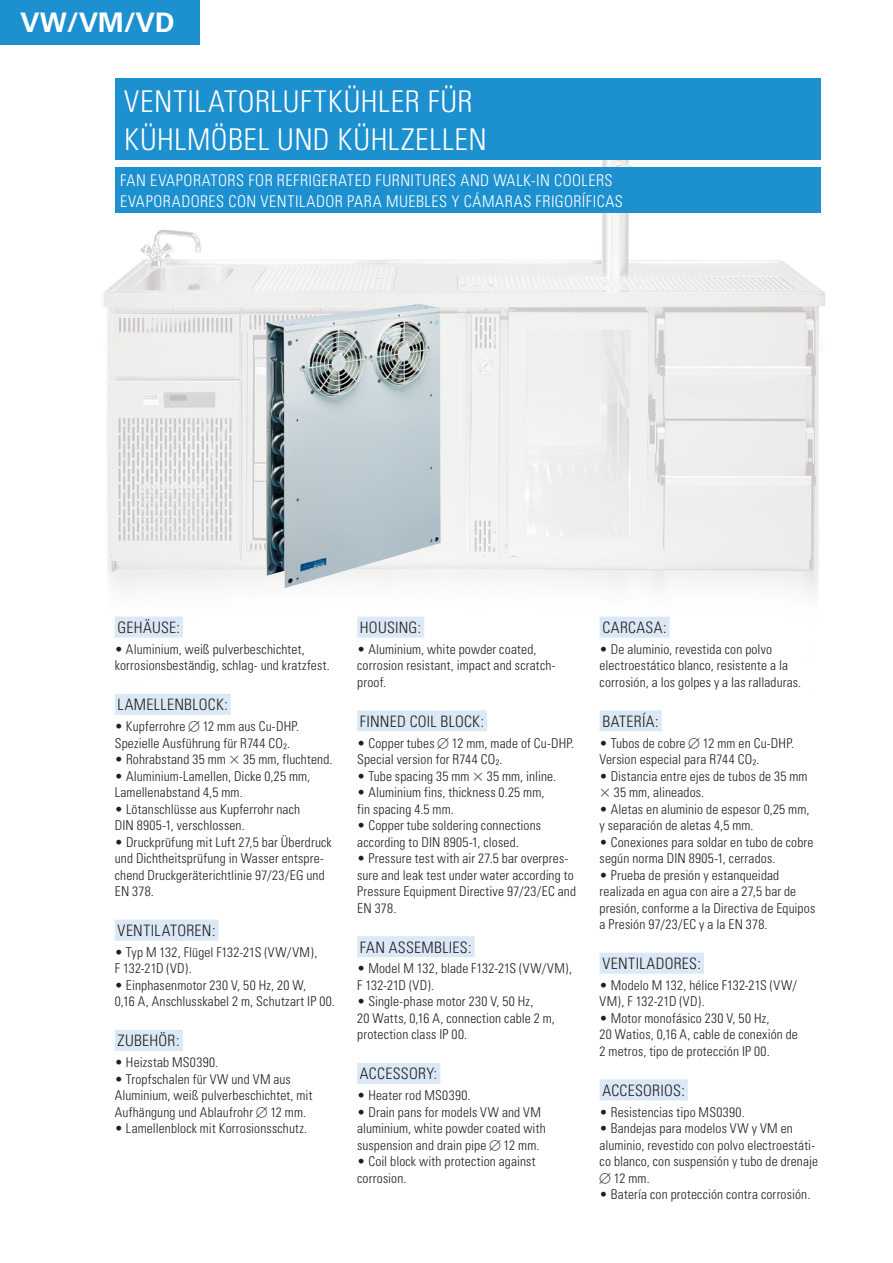
<style>
.page{position:relative;width:893px;height:1263px;background:#fff}
.page>*{position:absolute;margin:0;border:0;box-sizing:border-box;transform-origin:0 0}
.t1{font:300 condensed 30px/38.2px "Univers";letter-spacing:.02em;color:#fff}
.t2{font:700 27px "Univers";color:#fff}
.t3{font:300 condensed 16.2px/21.3px "Univers";letter-spacing:.03em;color:#fff}
.t4{font:300 condensed 15.75px "Univers";letter-spacing:.02em;color:#231f20}
.t5{font:300 condensed 13.5px/16.5px "Univers";letter-spacing:.01em;color:#231f20}
</style>
<div class="page">
<img style="left:102px;top:159px;width:723px;height:560px">
<div style="left:357px;top:617px;width:67px;height:21px;background:#dbe9f6"></div>
<div style="left:357px;top:710px;width:130px;height:21px;background:#dbe9f6"></div>
<div style="left:357px;top:936px;width:118px;height:21px;background:#dbe9f6"></div>
<div style="left:357px;top:1063px;width:83px;height:21px;background:#dbe9f6"></div>
<div style="left:115px;top:617px;width:68px;height:21px;background:#dbe9f6"></div>
<div style="left:115px;top:694px;width:116px;height:21px;background:#dbe9f6"></div>
<div style="left:115px;top:920px;width:104px;height:21px;background:#dbe9f6"></div>
<div style="left:115px;top:1030px;width:68px;height:21px;background:#dbe9f6"></div>
<div style="left:600px;top:617px;width:70px;height:21px;background:#dbe9f6"></div>
<div style="left:600px;top:710px;width:62px;height:21px;background:#dbe9f6"></div>
<div style="left:600px;top:953px;width:104px;height:21px;background:#dbe9f6"></div>
<div style="left:600px;top:1079px;width:88px;height:21px;background:#dbe9f6"></div>
<div style="left:115px;top:168px;width:706px;height:23px;background:#1d90d0"></div>
<div style="left:115px;top:189px;width:706px;height:23px;background:#1d90d0"></div>
<div style="left:0;top:0;width:200px;height:45px;background:#1d90d0"></div>
<div style="left:115px;top:79px;width:706px;height:42px;background:#1d90d0"></div>
<div style="left:115px;top:117px;width:706px;height:42px;background:#1d90d0"></div>
<img style="left:266px;top:304px;width:175px;height:284px">
<h2 class="t2" style="left:20px;top:7px;width:156px">VW/VM/VD</h2>
<h1 class="t1" style="left:124px;top:82px;width:364px">VENTILATORLUFTKÜHLER FÜR<br>KÜHLMÖBEL UND KÜHLZELLEN</h1>
<p class="t3" style="left:120px;top:170px;width:504px">FAN EVAPORATORS FOR REFRIGERATED FURNITURES AND WALK-IN COOLERS<br>EVAPORADORES CON VENTILADOR PARA MUEBLES Y CÁMARAS FRIGORÍFICAS</p>
<p class="t4" style="left:118px;top:618px;width:64px">GEHÄUSE:</p>
<p class="t5" style="left:115px;top:641px;width:216px">• Aluminium, weiß pulverbeschichtet, korrosionsbeständig, schlag- und kratzfest.</p>
<p class="t4" style="left:118px;top:695px;width:112px">LAMELLENBLOCK:</p>
<p class="t5" style="left:115px;top:718px;width:72px">• Kupferrohre</p>
<p class="t5" style="left:115px;top:718px;width:186px;text-indent:88px">12 mm aus Cu-DHP.<br>Spezielle Ausführung für R744 CO².</p>
<p class="t5" style="left:115px;top:751px;width:112px">• Rohrabstand 35 mm</p>
<p class="t5" style="left:243px;top:751px;width:91px">35 mm, fluchtend.</p>
<p class="t5" style="left:115px;top:768px;width:197px">• Aluminium-Lamellen, Dicke 0,25 mm,<br>Lamellenabstand 4,5 mm.</p>
<p class="t5" style="left:115px;top:801px;width:187px">• Lötanschlüsse aus Kupferrohr nach<br>DIN 8905-1, verschlossen.</p>
<p class="t5" style="left:115px;top:834px;width:219px">• Druckprüfung mit Luft 27,5 bar Überdruck und Dichtheitsprüfung in Wasser entspre&shy;chend Druckgeräterichtlinie 97/23/EG und EN 378.</p>
<p class="t4" style="left:118px;top:921px;width:100px">VENTILATOREN:</p>
<p class="t5" style="left:115px;top:944px;width:204px">• Typ M 132, Flügel F132-21S (VW/VM),<br>F 132-21D (VD).</p>
<p class="t5" style="left:115px;top:977px;width:222px">• Einphasenmotor 230 V, 50 Hz, 20 W,<br>0,16 A, Anschlusskabel 2 m, Schutzart IP 00.</p>
<p class="t4" style="left:118px;top:1031px;width:64px">ZUBEHÖR:</p>
<p class="t5" style="left:115px;top:1054px;width:105px">• Heizstab MS0390.</p>
<p class="t5" style="left:115px;top:1071px;width:199px">• Tropfschalen für VW und VM aus<br>Aluminium, weiß pulverbeschichtet, mit<br>Aufhängung und Ablaufrohr</p>
<p class="t5" style="left:270px;top:1104px;width:37px">12 mm.</p>
<p class="t5" style="left:115px;top:1120px;width:194px">• Lamellenblock mit Korrosionsschutz.</p>
<p class="t4" style="left:360px;top:618px;width:63px">HOUSING:</p>
<p class="t5" style="left:357px;top:641px;width:200px">• Aluminium, white powder coated, corrosion resistant, impact and scratch&shy;proof.</p>
<p class="t4" style="left:360px;top:712px;width:126px">FINNED COIL BLOCK:</p>
<p class="t5" style="left:357px;top:735px;width:79px">• Copper tubes</p>
<p class="t5" style="left:357px;top:735px;width:219px;text-indent:95px">12 mm, made of Cu-DHP.<br>Special version for R744 CO².</p>
<p class="t5" style="left:357px;top:768px;width:114px">• Tube spacing 35 mm</p>
<p class="t5" style="left:487px;top:768px;width:71px">35 mm, inline.</p>
<p class="t5" style="left:357px;top:784px;width:189px">• Aluminium fins, thickness 0.25 mm, fin spacing 4.5 mm.</p>
<p class="t5" style="left:357px;top:817px;width:185px">• Copper tube soldering connections according to DIN 8905-1, closed.</p>
<p class="t5" style="left:357px;top:850px;width:220px">• Pressure test with air 27.5 bar overpres&shy;sure and leak test under water according to Pressure Equipment Directive 97/23/EC and EN 378.</p>
<p class="t4" style="left:360px;top:938px;width:113px">FAN ASSEMBLIES:</p>
<p class="t5" style="left:357px;top:960px;width:217px">• Model M 132, blade F132-21S (VW/VM),<br>F 132-21D (VD).</p>
<p class="t5" style="left:357px;top:993px;width:199px">• Single-phase motor 230 V, 50 Hz,<br>20 Watts, 0,16 A, connection cable 2 m, protection class IP 00.</p>
<p class="t4" style="left:360px;top:1064px;width:79px">ACCESSORY:</p>
<p class="t5" style="left:357px;top:1087px;width:115px">• Heater rod MS0390.</p>
<p class="t5" style="left:357px;top:1104px;width:190px">• Drain pans for models VW and VM aluminium, white powder coated with suspension and drain pipe</p>
<p class="t5" style="left:504px;top:1137px;width:37px">12 mm.</p>
<p class="t5" style="left:357px;top:1153px;width:180px">• Coil block with protection against corrosion.</p>
<p class="t4" style="left:602px;top:618px;width:66px">CARCASA:</p>
<p class="t5" style="left:600px;top:641px;width:203px">• De aluminio, revestida con polvo electroestático blanco, resistente a la corrosión, a los golpes y a las ralladuras.</p>
<p class="t4" style="left:602px;top:712px;width:58px">BATERÍA:</p>
<p class="t5" style="left:600px;top:735px;width:88px">• Tubos de cobre</p>
<p class="t5" style="left:600px;top:735px;width:196px;text-indent:103px">12 mm en Cu-DHP.<br>Version especial para R744 CO².</p>
<p class="t5" style="left:614px;top:768px;width:195px;text-indent:-14px">• Distancia entre ejes de tubos de 35 mm<br>35 mm, alineados.</p>
<p class="t5" style="left:600px;top:801px;width:211px">• Aletas en aluminio de espesor 0,25 mm, y separación de aletas 4,5 mm.</p>
<p class="t5" style="left:600px;top:834px;width:215px">• Conexiones para soldar en tubo de cobre según norma DIN 8905-1, cerrados.</p>
<p class="t5" style="left:600px;top:867px;width:217px">• Prueba de presión y estanqueidad realizada en agua con aire a 27,5 bar de presión, conforme a la Directiva de Equipos a Presión 97/23/EC y a la EN 378.</p>
<p class="t4" style="left:602px;top:954px;width:100px">VENTILADORES:</p>
<p class="t5" style="left:600px;top:977px;width:199px">• Modelo M 132, hélice F132-21S (VW/<br>VM), F 132-21D (VD).</p>
<p class="t5" style="left:600px;top:1010px;width:200px">• Motor monofásico 230 V, 50 Hz,<br>20 Watios, 0,16 A, cable de conexión de<br>2 metros, tipo de protección IP 00.</p>
<p class="t4" style="left:602px;top:1081px;width:84px">ACCESORIOS:</p>
<p class="t5" style="left:600px;top:1104px;width:147px">• Resistencias tipo MS0390.</p>
<p class="t5" style="left:600px;top:1120px;width:195px">• Bandejas para modelos VW y VM en</p>
<p class="t5" style="left:600px;top:1137px;width:217px">aluminio, revestido con polvo electroestáti-</p>
<p class="t5" style="left:600px;top:1153px;width:220px">co blanco, con suspensión y tubo de drenaje</p>
<p class="t5" style="left:614px;top:1170px;width:37px">12 mm.</p>
<p class="t5" style="left:600px;top:1186px;width:212px">• Batería con protección contra corrosión.</p>
</div>
